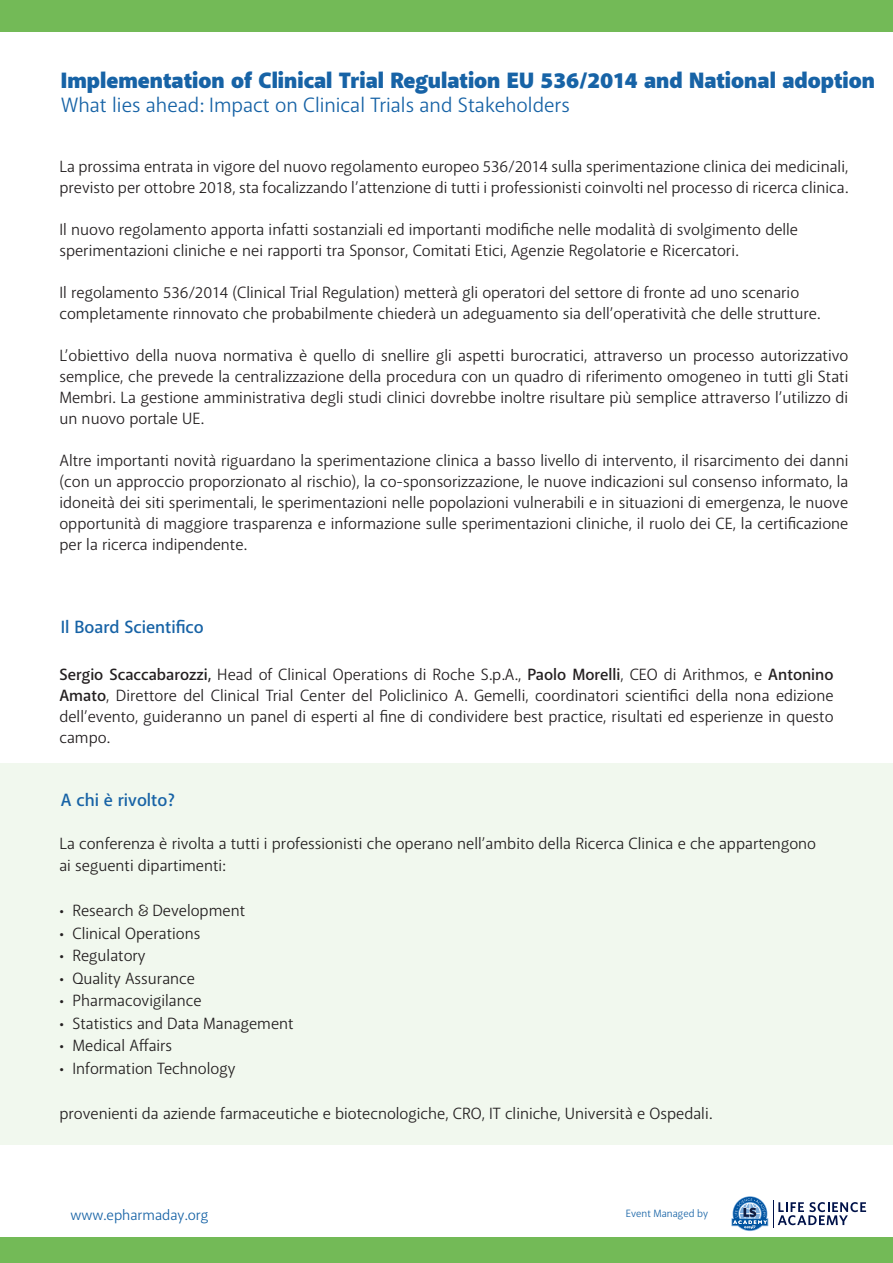
<style>
.page{position:relative;width:893px;height:1263px;background:#fff}
.page>*{position:absolute;margin:0;border:0;box-sizing:border-box;transform-origin:0 0}
.t1{font:900 22.5px "Akagi";color:#1763a6}
.t2{font:21px "Akagi";color:#1763a6}
.t3{font:600 18px "Akagi";color:#1763a6}
.t4{font:16.5px/21px "Akagi";color:#231f20;text-align:justify}
.t5{font:15px "Akagi";color:#1763a6}
.t6{font:10.65px "Akagi";color:#1763a6}
.s1{font-weight:600}
</style>
<div class="page">
<div style="left:0;top:763px;width:893px;height:381px;background:#f1f8ee"></div>
<svg style="left:731px;top:1196px;width:135px;height:35px"></svg>
<div style="left:0;top:1237px;width:893px;height:26px;background:#73ba57"></div>
<div style="left:0;top:0;width:893px;height:32px;background:#73ba57"></div>
<p class="t1" style="left:61px;top:66px;width:816px">Implementation of Clinical Trial Regulation EU 536/2014 and National adoption</p>
<p class="t2" style="left:61px;top:93px;width:510px">What lies ahead: Impact on Clinical Trials and Stakeholders</p>
<p class="t4" style="left:59px;top:156px;width:790px">La prossima entrata in vigore del nuovo regolamento europeo 536/2014 sulla sperimentazione clinica dei medicinali, previsto per ottobre 2018, sta focalizzando l’attenzione di tutti i professionisti coinvolti nel processo di ricerca clinica.</p>
<p class="t4" style="left:59px;top:219px;width:740px">Il nuovo regolamento apporta infatti sostanziali ed importanti modifiche nelle modalità di svolgimento delle</p>
<p class="t4" style="left:59px;top:240px;width:681px">sperimentazioni cliniche e nei rapporti tra Sponsor, Comitati Etici, Agenzie Regolatorie e Ricercatori.</p>
<p class="t4" style="left:59px;top:282px;width:741px">Il regolamento 536/2014 (Clinical Trial Regulation) metterà gli operatori del settore di fronte ad uno scenario</p>
<p class="t4" style="left:59px;top:303px;width:763px">completamente rinnovato che probabilmente chiederà un adeguamento sia dell’operatività che delle strutture.</p>
<p class="t4" style="left:59px;top:345px;width:790px">L’obiettivo della nuova normativa è quello di snellire gli aspetti burocratici, attraverso un processo autorizzativo semplice, che prevede la centralizzazione della procedura con un quadro di riferimento omogeneo in tutti gli Stati Membri. La gestione amministrativa degli studi clinici dovrebbe inoltre risultare più semplice attraverso l’utilizzo di un nuovo portale UE.</p>
<p class="t4" style="left:59px;top:450px;width:790px">Altre importanti novità riguardano la sperimentazione clinica a basso livello di intervento, il risarcimento dei danni (con un approccio proporzionato al rischio), la co-sponsorizzazione, le nuove indicazioni sul consenso informato, la idoneità dei siti sperimentali, le sperimentazioni nelle popolazioni vulnerabili e in situazioni di emergenza, le nuove opportunità di maggiore trasparenza e informazione sulle sperimentazioni cliniche, il ruolo dei CE, la certificazione per la ricerca indipendente.</p>
<p class="t3" style="left:61px;top:616px;width:144px">Il Board Scientifico</p>
<p class="t4" style="left:59px;top:663px;width:776px"><span class="s1">Sergio Scaccabarozzi,</span> Head of Clinical Operations di Roche S.p.A., <span class="s1">Paolo Morelli</span>, CEO di Arithmos, e <span class="s1">Antonino Amato</span>, Direttore del Clinical Trial Center del Policlinico A. Gemelli, coordinatori scientifici della nona edizione dell’evento, guideranno un panel di esperti al fine di condividere best practice, risultati ed esperienze in questo campo.</p>
<p class="t3" style="left:61px;top:789px;width:115px">A chi è rivolto?</p>
<p class="t4" style="left:59px;top:832px;width:758px">La conferenza è rivolta a tutti i professionisti che operano nell’ambito della Ricerca Clinica e che appartengono</p>
<p class="t4" style="left:59px;top:855px;width:168px">ai seguenti dipartimenti:</p>
<p class="t4" style="left:59px;top:900px;width:187px">• Research &amp; Development</p>
<p class="t4" style="left:59px;top:922px;width:142px">• Clinical Operations</p>
<p class="t4" style="left:59px;top:945px;width:88px">• Regulatory</p>
<p class="t4" style="left:59px;top:967px;width:137px">• Quality Assurance</p>
<p class="t4" style="left:59px;top:990px;width:144px">• Pharmacovigilance</p>
<p class="t4" style="left:59px;top:1012px;width:236px">• Statistics and Data Management</p>
<p class="t4" style="left:59px;top:1035px;width:114px">• Medical Affairs</p>
<p class="t4" style="left:59px;top:1057px;width:178px">• Information Technology</p>
<p class="t4" style="left:59px;top:1102px;width:654px">provenienti da aziende farmaceutiche e biotecnologiche, CRO, IT cliniche, Università e Ospedali.</p>
<p class="t5" style="left:70px;top:1206px;width:140px">www.epharmaday.org</p>
<p class="t6" style="left:626px;top:1207px;width:84px">Event Managed by</p>
</div>
